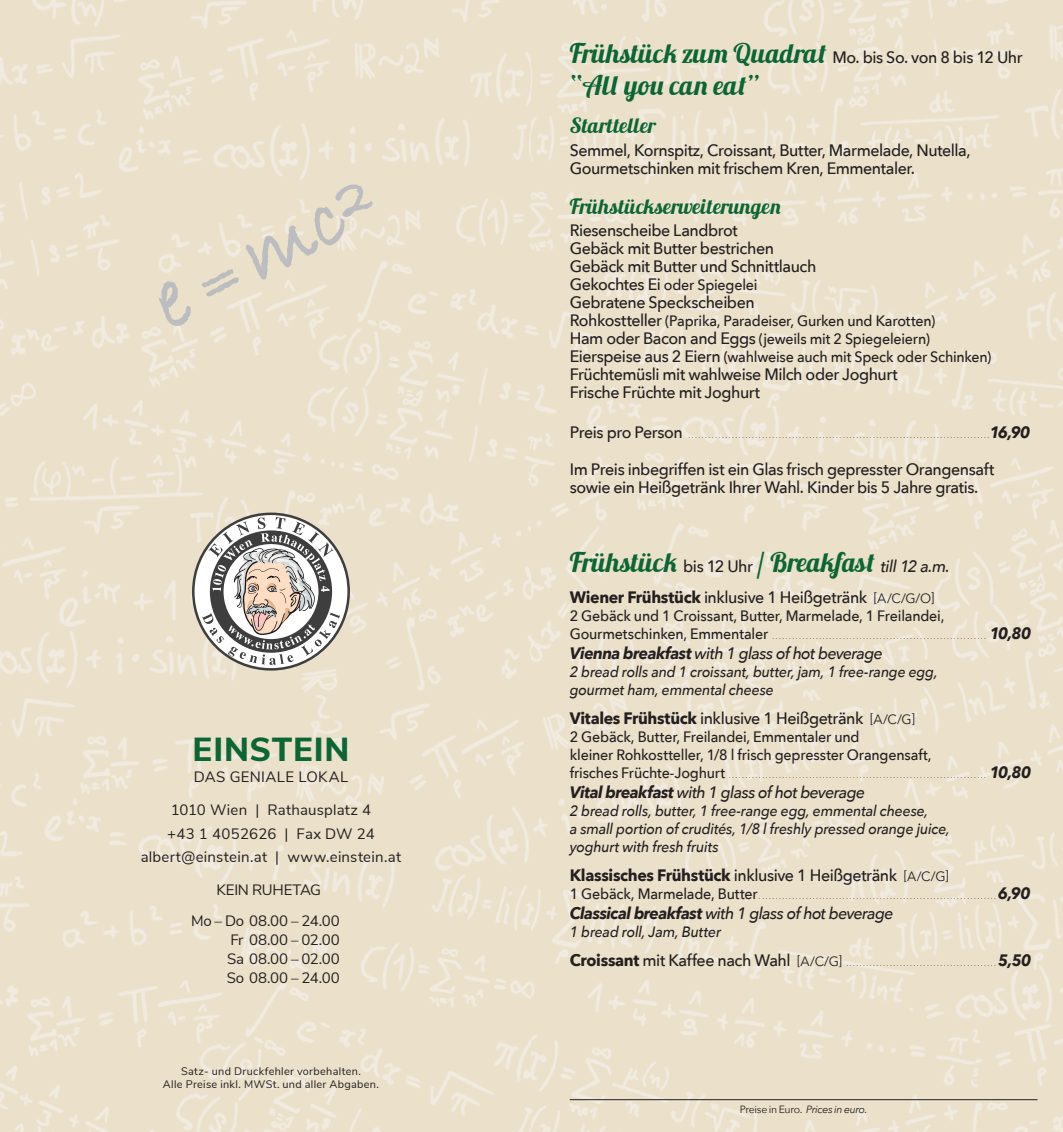
<style>
.page{position:relative;width:1063px;height:1132px;background:#fff}
.page>*{position:absolute;margin:0;border:0;box-sizing:border-box;transform-origin:0 0}
.t1{font:800 33.15px "Nunito Sans";letter-spacing:.025em;color:#0c6634}
.t2{font:27px "Lobster 1.3";letter-spacing:.015em;color:#0c6634}
.t3{font:21px "Lobster 1.3";letter-spacing:.02em;color:#0c6634}
.t4{font:200 16.5px/20.1px "Avenir Next";color:#231f20}
.t5{font:500 16.5px/18px "Avenir Next";letter-spacing:-.03em;color:#231f20}
.t6{font:italic 500 16.5px "Avenir Next";letter-spacing:-.04em;color:#231f20}
.t7{font:500 15px/18px "Avenir Next";letter-spacing:-.015em;color:#231f20;scale:.95 1}
.t8{font:italic 500 15px/18px "Avenir Next";letter-spacing:-.015em;color:#231f20;scale:.95 1}
.t9{font:15px/19px "Nunito Sans";letter-spacing:.01em;color:#231f20;text-align:justify}
.t10{font:15px/30.8px "Nunito Sans";letter-spacing:-.015em;color:#231f20;text-align:center}
.t11{font:10.95px/13px "Nunito Sans";letter-spacing:.03em;color:#231f20;text-align:center}
.t12{font:10.5px "Avenir Next";letter-spacing:-.035em;color:#231f20}
.s1{font-family:"Lobster 1.3";font-weight:400;font-size:27px;color:#0c6634}
.s2{font-size:16.5px}
.s3{font-weight:500}
.s4{font-weight:700;font-style:italic}
.s5{font-family:"Avenir Next";font-weight:500;font-size:16.5px;color:#231f20}
.s6{font-family:"Avenir Next";font-weight:500;font-style:italic;font-size:16.5px;color:#231f20}
.s7{font-weight:700}
.s8{font-weight:400;font-size:13.5px}
.s9{font-weight:500;font-size:15px}
.s10{font-weight:500;font-style:italic}
.s11{font-style:italic}
</style>
<div class="page">
<img style="left:0;top:0;width:1063px;height:1131px">
<hr style="left:570px;top:1098px;width:467px;height:1px;background:#231f20">
<svg style="left:192px;top:512px;width:158px;height:158px"></svg>
<div style="left:195px;top:515px;width:152px;height:153px;background:#fff;border-radius:50%"></div>
<svg style="left:202px;top:517px;width:138px;height:147px"></svg>
<svg style="left:159px;top:281px;width:32px;height:45px"></svg>
<svg style="left:201px;top:268px;width:39px;height:30px"></svg>
<svg style="left:246px;top:184px;width:127px;height:95px;background:#e4dbc8"></svg>
<h1 class="t1" style="left:193px;top:724px;width:158px">EINSTEIN</h1>
<p class="t9" style="left:194px;top:766px;width:156px">DAS GENIALE LOKAL</p>
<p class="t9" style="left:141px;top:797px;width:262px;line-height:23.1px;text-align:center">1010 Wien | Rathausplatz 4<br>+43 1 4052626 | Fax DW 24 albert@einstein.at | www.einstein.at</p>
<p class="t10" style="left:191px;top:873px;width:150px">KEIN RUHETAG<br>Mo – Do 08.00 – 24.00</p>
<p class="t9" style="left:227px;top:928px;width:115px">Fr 08.00 – 02.00<br>Sa 08.00 – 02.00<br>So 08.00 – 24.00</p>
<p class="t11" style="left:163px;top:1063px;width:218px">Satz- und Druckfehler vorbehalten.<br>Alle Preise inkl. MWSt. und aller Abgaben.</p>
<p class="t5" style="left:570px;top:47px;width:454px"><span class="s1">Frühstück zum Quadrat</span> Mo. bis So. von 8 bis 12 Uhr</p>
<h2 class="t2" style="left:570px;top:68px;width:193px">“All you can eat”</h2>
<p class="t3" style="left:570px;top:112px;width:88px">Startteller</p>
<p class="t5" style="left:570px;top:140px;width:402px">Semmel, Kornspitz, Croissant, Butter, Marmelade, Nutella,<br>Gourmetschinken mit frischem Kren, Emmentaler.</p>
<p class="t3" style="left:570px;top:192px;width:213px">Frühstückserweiterungen</p>
<p class="t5" style="left:570px;top:220px;width:248px">Riesenscheibe Landbrot<br>Gebäck mit Butter bestrichen<br>Gebäck mit Butter und Schnittlauch</p>
<p class="t7" style="left:570px;top:275px;width:199px"><span class="s2">Gekochtes Ei</span> oder Spiegelei</p>
<p class="t5" style="left:570px;top:292px;width:186px">Gebratene Speckscheiben</p>
<p class="t7" style="left:570px;top:311px;width:445px"><span class="s2">Rohkostteller</span> (Paprika, Paradeiser, Gurken und Karotten)<br><span class="s2">Ham oder Bacon and Eggs</span> (jeweils mit 2 Spiegeleiern)<br><span class="s2">Eierspeise aus 2 Eiern</span> (wahlweise auch mit Speck oder Schinken)</p>
<p class="t5" style="left:570px;top:364px;width:330px">Früchtemüsli mit wahlweise Milch oder Joghurt<br>Frische Früchte mit Joghurt</p>
<p class="t4" style="left:570px;top:421px;width:462px"><span class="s3">Preis pro Person</span> ..........................................................................................<span class="s4">16,90</span></p>
<p class="t5" style="left:570px;top:459px;width:426px">Im Preis inbegriffen ist ein Glas frisch gepresster Orangensaft sowie ein Heißgetränk Ihrer Wahl. Kinder bis 5 Jahre gratis.</p>
<h2 class="t2" style="left:570px;top:545px;width:382px">Frühstück <span class="s5">bis 12 Uhr</span> / Breakfast <span class="s6">till 12 a.m.</span></h2>
<p class="t5" style="left:570px;top:587px;width:366px"><span class="s7">Wiener Frühstück</span> inklusive 1 Heißgetränk <span class="s8">[A/C/G/O]</span></p>
<p class="t7" style="left:570px;top:606px;width:396px">2 Gebäck und 1 Croissant, Butter, Marmelade, 1 Freilandei,</p>
<p class="t4" style="left:570px;top:622px;width:463px"><span class="s9">Gourmetschinken, Emmentaler</span> ................................................................ <span class="s4">10,80<br>Vienna breakfast</span> <span class="s10">with 1 glass of hot beverage</span></p>
<p class="t8" style="left:570px;top:662px;width:389px">2 bread rolls and 1 croissant, butter, jam, 1 free-range egg, gourmet ham, emmental cheese</p>
<p class="t5" style="left:570px;top:708px;width:347px"><span class="s7">Vitales Frühstück</span> inklusive 1 Heißgetränk <span class="s8">[A/C/G]</span></p>
<p class="t7" style="left:570px;top:727px;width:382px">2 Gebäck, Butter, Freilandei, Emmentaler und<br>kleiner Rohkostteller, 1/8 l frisch gepresster Orangensaft,</p>
<p class="t4" style="left:570px;top:761px;width:463px"><span class="s9">frisches Früchte-Joghurt</span> ............................................................................. <span class="s4">10,80<br>Vital breakfast</span> <span class="s10">with 1 glass of hot beverage</span></p>
<p class="t8" style="left:570px;top:801px;width:402px">2 bread rolls, butter, 1 free-range egg, emmental cheese,<br>a small portion of crudités, 1/8 l freshly pressed orange juice, yoghurt with fresh fruits</p>
<p class="t4" style="left:570px;top:864px;width:462px;line-height:18px"><span class="s7">Klassisches Frühstück</span> <span class="s3">inklusive 1 Heißgetränk</span> <span class="s8">[A/C/G]<br></span><span class="s9">1 Gebäck, Marmelade, Butter</span>.......................................................................<span class="s4">6,90</span></p>
<p class="t6" style="left:570px;top:899px;width:325px"><span class="s7">Classical breakfast</span> with 1 glass of hot beverage</p>
<p class="t8" style="left:570px;top:922px;width:161px">1 bread roll, Jam, Butter</p>
<p class="t4" style="left:570px;top:948px;width:463px"><span class="s7">Croissant</span> <span class="s3">mit Kaffee nach Wahl</span> <span class="s8">[A/C/G]</span> .............................................<span class="s4">5,50</span></p>
<p class="t12" style="left:740px;top:1099px;width:129px">Preise in Euro. <span class="s11">Prices in euro.</span></p>
</div>
